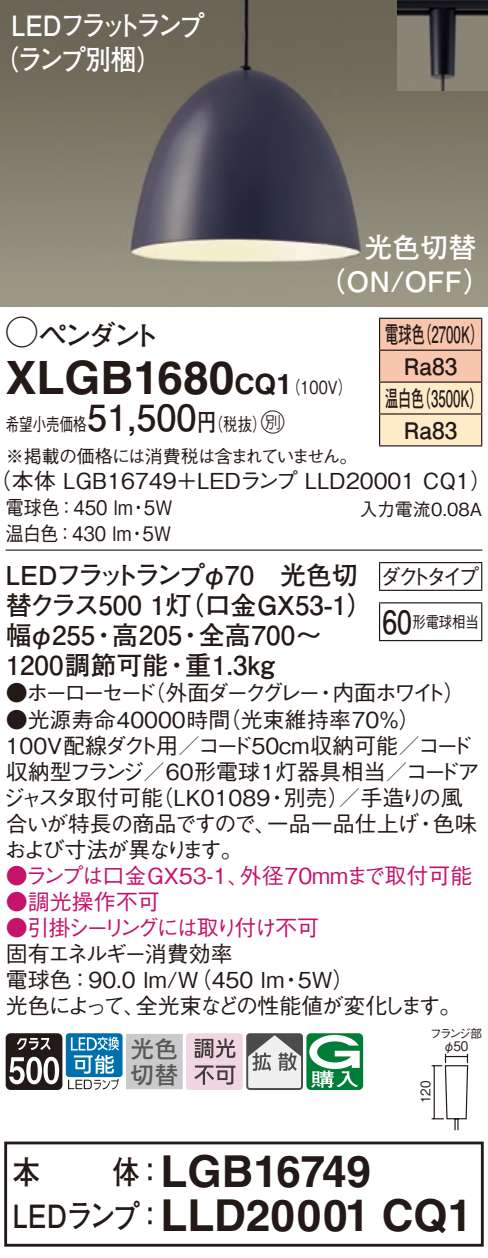
<style>
.page{position:relative;width:488px;height:1258px;background:#fff}
.page>*{position:absolute;margin:0;border:0;box-sizing:border-box;transform-origin:0 0}
.t1{font:700 46px "Helvetica LT Std";color:#231916}
.t2{font:700 44px "Helvetica LT Std";color:#231916}
.t3{font:700 36px "Futo Go B101 Pro";color:#231916}
.t4{font:700 32px "Futo Go B101 Pro";letter-spacing:-.02em;color:#231916;scale:.85 1}
.t5{font:700 32px "Futo Go B101 Pro";letter-spacing:-.02em;color:#231916;scale:.83 1}
.t6{font:700 28px/34px "Futo Go B101 Pro";letter-spacing:-.12em;color:#fff;scale:.9 1}
.t7{font:700 28px/34px "Futo Go B101 Pro";color:#fff}
.t8{font:700 28px "Futo Go B101 Pro";letter-spacing:-.13em;color:#231916}
.t9{font:700 28px "Helvetica LT Std";color:#231916}
.t10{font:700 26px "Futo Go B101 Pro";color:#231916}
.t11{font:700 26px "Futo Go B101 Pro";letter-spacing:-.11em;color:#231916}
.t12{font:24px/26px "Futo Go B101 Pro Bold 90 pv RKSJ H";color:#595857}
.t13{font:24px "Ford Classification 1";color:#231916}
.t14{font:700 22.8px/32px "Futo Go B101 Pro";color:#231916;scale:.58 1}
.t15{font:700 22.8px "Futo Go B101 Pro";color:#231916}
.t16{font:500 22px/26px "Gothic BBB Pro";color:#231916}
.t17{font:500 22px/26px "Gothic BBB Pro";letter-spacing:-.075em;color:#231916}
.t18{font:500 22px "Gothic BBB Pro";color:#c5126b}
.t19{font:500 22px "Gothic BBB Pro";letter-spacing:-.125em;color:#c5126b}
.t20{font:500 22px "Gothic BBB Pro";letter-spacing:-.135em;color:#231916}
.t21{font:500 22px "Gothic BBB Pro";letter-spacing:-.15em;color:#231916}
.t22{font:500 22px "Gothic BBB Pro";letter-spacing:-.11em;color:#231916}
.t23{font:500 22px "Gothic BBB Pro";letter-spacing:-.03em;color:#c5126b}
.t24{font:500 22px "Gothic BBB Pro";color:#231916;scale:.94 1}
.t25{font:500 20px "Gothic BBB Pro";color:#231916;scale:.9 1}
.t26{font:500 18px/31.6px "Gothic BBB Pro";letter-spacing:-.04em;color:#231916;scale:.75 1}
.t27{font:500 18px "Gothic BBB Pro";letter-spacing:-.015em;color:#231916;scale:.8 1}
.t28{font:500 18px "Gothic BBB Pro";letter-spacing:-.015em;color:#231916}
.t29{font:500 16px "Gothic BBB Pro";color:#231916;scale:.83 1}
.t30{font:13.2px "Gothic BBB Pro Medium 90 pv RKSJ H";color:#231916;scale:.9 1}
.t31{font:12px "Gothic BBB Pro Medium 90 pv RKSJ H";letter-spacing:-.185em;color:#231916}
.s1{font-family:"Ford Classification 1";font-weight:400;font-size:32px}
.s2{font-family:"Helvetica LT Std";font-weight:700;font-size:28px}
.s3{font-family:"Gothic BBB Pro";font-weight:500;font-size:18px}
.s4{font-family:"Futo Go B101 Pro";font-weight:700;font-size:24px}
</style>
<div class="page">
<img style="left:0;top:0;width:488px;height:306px">
<img style="left:397px;top:0;width:91px;height:91px">
<svg style="left:380px;top:319px;width:101px;height:126px"></svg>
<hr style="left:379px;top:317px;width:103px;height:2px;background:#231916">
<hr style="left:379px;top:319px;width:1px;height:30px;background:#231916">
<hr style="left:481px;top:319px;width:1px;height:30px;background:#231916">
<hr style="left:379px;top:349px;width:103px;height:2px;background:#231916">
<hr style="left:379px;top:351px;width:1px;height:30px;background:#231916">
<hr style="left:481px;top:351px;width:1px;height:30px;background:#231916">
<hr style="left:379px;top:381px;width:103px;height:2px;background:#231916">
<hr style="left:379px;top:382px;width:1px;height:31px;background:#231916">
<hr style="left:481px;top:382px;width:1px;height:31px;background:#231916">
<hr style="left:379px;top:413px;width:103px;height:1px;background:#231916">
<hr style="left:379px;top:414px;width:1px;height:31px;background:#231916">
<hr style="left:481px;top:414px;width:1px;height:31px;background:#231916">
<hr style="left:379px;top:445px;width:103px;height:1px;background:#231916">
<hr style="left:6px;top:549px;width:476px;height:1px;background:#231916">
<svg style="left:379px;top:563px;width:1px;height:26px"></svg>
<hr style="left:379px;top:562px;width:103px;height:1px;background:#231916">
<svg style="left:481px;top:563px;width:1px;height:26px"></svg>
<hr style="left:379px;top:589px;width:103px;height:2px;background:#231916">
<hr style="left:379px;top:603px;width:1px;height:37px;background:#231916">
<hr style="left:379px;top:602px;width:103px;height:1px;background:#231916">
<hr style="left:481px;top:603px;width:1px;height:37px;background:#231916">
<hr style="left:379px;top:639px;width:103px;height:2px;background:#231916">
<svg style="left:431px;top:1053px;width:37px;height:78px"></svg>
<svg style="left:6px;top:1033px;width:56px;height:56px"></svg>
<div style="left:66px;top:1032px;width:56px;height:44px;background:linear-gradient(to right,#0070ac,#0070ac);border-radius:3px"></div>
<svg style="left:68px;top:1036px;width:51px;height:53px"></svg>
<div style="left:127px;top:1034px;width:55px;height:54px;background:#c9cacb"></div>
<div style="left:126px;top:1033px;width:57px;height:56px;border:1px solid #c9cacb"></div>
<svg style="left:186px;top:1033px;width:177px;height:56px"></svg>
<div style="left:4px;top:1141px;width:479px;height:105px;border:3px solid #231916"></div>
<p class="t6" style="left:-7px;top:5px;width:236px;text-indent:18px">LEDフラットランプ（ランプ別梱(</p>
<p class="t7" style="left:317px;top:226px;width:175px;text-indent:47px">光色切替（ON/OFF(</p>
<p class="t8" style="left:6px;top:312px;width:156px"><span class="s1">A</span>ペンダント</p>
<p class="t14" style="left:418px;top:315px;width:115px">（2700 (K</p>
<p class="t14" style="left:385px;top:315px;width:70px">電球色</p>
<p class="t15" style="left:403px;top:348px;width:55px">Ra83</p>
<p class="t14" style="left:417px;top:379px;width:115px">（3500 (K</p>
<h1 class="t1" style="left:6px;top:349px;width:230px">XLGB1680</h1>
<p class="t9" style="left:234px;top:367px;width:44px">CQ</p>
<p class="t27" style="left:276px;top:372px;width:96px">（<span class="s2">1</span> 100 (V</p>
<p class="t14" style="left:403px;top:379px;width:94px;text-indent:-19px">温白色<br>Ra83</p>
<h3 class="t3" style="left:87px;top:389px;width:111px">51,500</h3>
<p class="t13" style="left:252px;top:410px;width:34px">C<span class="s3">）</span></p>
<p class="t27" style="left:197px;top:410px;width:70px">（<span class="s4">円</span>税抜</p>
<p class="t26" style="left:6px;top:406px;width:470px">希望小売価格<br>※掲載の価格には消費税は含まれていません。</p>
<p class="t16" style="left:-10px;top:465px;width:503px">（本体 LGB16749＋LEDランプ LLD20001 CQ1(</p>
<p class="t25" style="left:144px;top:492px;width:33px">W5</p>
<p class="t25" style="left:6px;top:492px;width:143px">電球色：450 lm</p>
<p class="t28" style="left:359px;top:494px;width:124px">入力電流0.08A</p>
<p class="t25" style="left:129px;top:492px;width:21px">・</p>
<p class="t25" style="left:6px;top:518px;width:141px">温白色：430 lm</p>
<p class="t25" style="left:143px;top:518px;width:33px">W5</p>
<p class="t25" style="left:128px;top:518px;width:22px">・</p>
<p class="t11" style="left:6px;top:554px;width:354px">LEDフラットランプφ70　光色切</p>
<p class="t10" style="left:6px;top:584px;width:369px">替クラス500 （灯1 口金GX53-1(</p>
<p class="t10" style="left:199px;top:614px;width:124px">全高700〜</p>
<p class="t10" style="left:6px;top:614px;width:91px">幅φ255</p>
<p class="t10" style="left:112px;top:614px;width:72px">高205</p>
<p class="t10" style="left:91px;top:614px;width:27px">・</p>
<p class="t10" style="left:177px;top:614px;width:27px">・</p>
<p class="t10" style="left:185px;top:644px;width:91px">重1.3kg</p>
<p class="t10" style="left:6px;top:644px;width:164px">1200調節可能</p>
<p class="t10" style="left:164px;top:644px;width:27px">・</p>
<p class="t24" style="left:380px;top:558px;width:106px">ダクトタイプ</p>
<p class="t29" style="left:412px;top:608px;width:81px">形電球相当</p>
<h3 class="t5" style="left:382px;top:596px;width:37px">60</h3>
<p class="t20" style="left:143px;top:675px;width:178px">（外面ダークグレー</p>
<p class="t16" style="left:332px;top:677px;width:135px">内面ホワイト(</p>
<p class="t21" style="left:6px;top:675px;width:152px">●ホーローセード</p>
<p class="t16" style="left:314px;top:677px;width:23px">・</p>
<p class="t16" style="left:219px;top:703px;width:203px">（光束維持率70％(</p>
<p class="t16" style="left:6px;top:703px;width:226px">●光源寿命40000時間</p>
<p class="t16" style="left:6px;top:729px;width:468px">100V配線ダクト用／コード50cm収納可能／コード</p>
<p class="t16" style="left:6px;top:755px;width:475px">収納型フランジ／60形電球1灯器具相当／コードア</p>
<p class="t16" style="left:284px;top:781px;width:180px">別売／）手造りの風</p>
<p class="t16" style="left:151px;top:781px;width:120px">（LK01089</p>
<p class="t22" style="left:3px;top:779px;width:162px">ジャスタ取付可能</p>
<p class="t16" style="left:266px;top:781px;width:23px">・</p>
<p class="t16" style="left:267px;top:807px;width:154px">一品一品仕上げ</p>
<p class="t16" style="left:432px;top:807px;width:45px">色味</p>
<p class="t17" style="left:5px;top:807px;width:273px">合いが特長の商品ですので、および寸法が異なります。</p>
<p class="t18" style="left:240px;top:857px;width:234px">外径70mmまで取付可能</p>
<p class="t16" style="left:415px;top:807px;width:23px">・</p>
<p class="t18" style="left:6px;top:857px;width:245px">●ランプは口金GX53-1、</p>
<p class="t23" style="left:6px;top:883px;width:156px">●調光操作不可</p>
<p class="t19" style="left:6px;top:909px;width:315px">●引掛シーリングには取り付け不可</p>
<p class="t17" style="left:6px;top:937px;width:229px">固有エネルギー消費効率</p>
<p class="t16" style="left:298px;top:963px;width:58px">5W(</p>
<p class="t16" style="left:136px;top:963px;width:327px;text-indent:-130px">電球色：90.0 lm （W/ 450 lm<br>全光束などの性能値が変化します。</p>
<p class="t16" style="left:280px;top:963px;width:23px">・</p>
<p class="t16" style="left:6px;top:989px;width:141px">光色によって、</p>
<h3 class="t4" style="left:13px;top:1146px;width:34px">本</h3>
<p class="t12" style="left:130px;top:1032px;width:49px">光色切替</p>
<h3 class="t4" style="left:113px;top:1146px;width:62px">体：</h3>
<h2 class="t2" style="left:160px;top:1143px;width:212px">LGB16749</h2>
<p class="t31" style="left:430px;top:1023px;width:54px">フランジ部</p>
<p class="t30" style="left:414px;top:1102px;width:26px;rotate:-90deg">120</p>
<p class="t30" style="left:443px;top:1035px;width:29px">φ50</p>
<h3 class="t4" style="left:13px;top:1190px;width:179px">LEDランプ：</h3>
<h2 class="t2" style="left:160px;top:1187px;width:313px">LLD20001 CQ1</h2>
</div>
